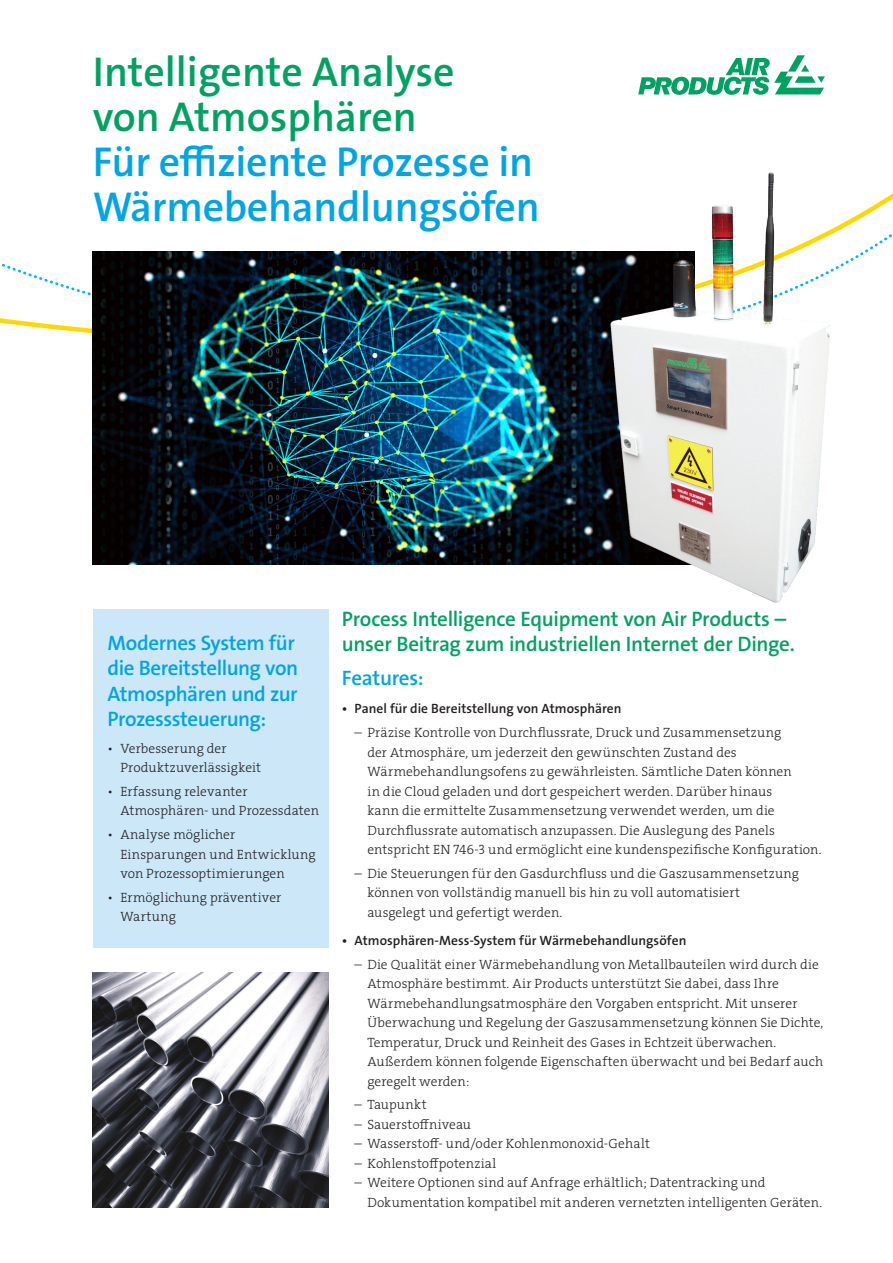
<style>
.page{position:relative;width:893px;height:1263px;background:#fff}
.page>*{position:absolute;margin:0;border:0;box-sizing:border-box;transform-origin:0 0}
.t1{font:600 42px/45px "The Sans LF";letter-spacing:-.01em;color:#00a5e3}
.t2{font:600 42px/45px "The Sans LF";color:#00a261}
.t3{font:600 21px/25.5px "The Sans LF";letter-spacing:-.01em;color:#00a261}
.t4{font:600 21px/25.5px "The Sans LF";letter-spacing:-.02em;color:#00a5e3}
.t5{font:13.5px/19.5px "The Serif LP3 Lig";letter-spacing:.01em;color:#231f20}
.t6{font:600 13.5px "The Sans LF";letter-spacing:.005em;color:#231f20}
</style>
<div class="page">
<svg style="left:638px;top:55px;width:187px;height:40px"></svg>
<svg style="left:2px;top:234px;width:890px;height:119px"></svg>
<div style="left:93px;top:609px;width:235px;height:339px;background:#cbe7f8"></div>
<img style="left:93px;top:252px;width:497px;height:312px">
<img style="left:590px;top:172px;width:253px;height:431px">
<img style="left:93px;top:972px;width:235px;height:236px">
<h1 class="t2" style="left:93px;top:50px;width:363px">Intelligente Analyse von Atmosphären</h1>
<h1 class="t1" style="left:93px;top:140px;width:448px">Für effiziente Prozesse in<br>Wärmebehandlungsöfen</h1>
<h2 class="t4" style="left:108px;top:630px;width:192px">Modernes System für die Bereitstellung von<br>Atmosphären und zur<br>Prozesssteuerung:</h2>
<p class="t5" style="left:120px;top:738px;width:142px;text-indent:-13px">• Verbesserung der<br>Produktzuverlässigkeit</p>
<p class="t5" style="left:120px;top:781px;width:200px;text-indent:-13px">• Erfassung relevanter<br>Atmosphären- und Prozessdaten</p>
<p class="t5" style="left:120px;top:825px;width:197px;text-indent:-13px">• Analyse möglicher<br>Einsparungen und Entwicklung von Prozessoptimierungen</p>
<p class="t5" style="left:120px;top:887px;width:163px;text-indent:-13px">• Ermöglichung präventiver<br>Wartung</p>
<h2 class="t3" style="left:342px;top:606px;width:455px">Process Intelligence Equipment von Air Products – unser Beitrag zum industriellen Internet der Dinge.</h2>
<h2 class="t4" style="left:342px;top:666px;width:83px">Features:</h2>
<p class="t6" style="left:342px;top:700px;width:281px">• Panel für die Bereitstellung von Atmosphären</p>
<p class="t5" style="left:367px;top:723px;width:456px;text-indent:-13px">– Präzise Kontrolle von Durchflussrate, Druck und Zusammensetzung<br>der Atmosphäre, um jederzeit den gewünschten Zustand des Wärmebehandlungsofens zu gewährleisten. Sämtliche Daten können<br>in die Cloud geladen und dort gespeichert werden. Darüber hinaus<br>kann die ermittelte Zusammensetzung verwendet werden, um die Durchflussrate automatisch anzupassen. Die Auslegung des Panels entspricht EN 746-3 und ermöglicht eine kundenspezifische Konfiguration.</p>
<p class="t5" style="left:367px;top:863px;width:433px;text-indent:-13px">– Die Steuerungen für den Gasdurchfluss und die Gaszusammensetzung können von vollständig manuell bis hin zu voll automatisiert ausgelegt und gefertigt werden.</p>
<p class="t6" style="left:342px;top:931px;width:346px">• Atmosphären-Mess-System für Wärmebehandlungsöfen</p>
<p class="t5" style="left:367px;top:954px;width:457px;text-indent:-13px">– Die Qualität einer Wärmebehandlung von Metallbauteilen wird durch die Atmosphäre bestimmt. Air Products unterstützt Sie dabei, dass Ihre Wärmebehandlungsatmosphäre den Vorgaben entspricht. Mit unserer Überwachung und Regelung der Gaszusammensetzung können Sie Dichte, Temperatur, Druck und Reinheit des Gases in Echtzeit überwachen.<br>Außerdem können folgende Eigenschaften überwacht und bei Bedarf auch geregelt werden:</p>
<p class="t5" style="left:355px;top:1095px;width:74px">– Taupunkt</p>
<p class="t5" style="left:355px;top:1114px;width:118px">– Sauerstoffniveau</p>
<p class="t5" style="left:355px;top:1134px;width:297px">– Wasserstoff- und/oder Kohlenmonoxid-Gehalt</p>
<p class="t5" style="left:355px;top:1153px;width:143px">– Kohlenstoffpotenzial</p>
<p class="t5" style="left:367px;top:1173px;width:456px;text-indent:-13px">– Weitere Optionen sind auf Anfrage erhältlich; Datentracking und<br>Dokumentation kompatibel mit anderen vernetzten intelligenten Geräten.</p>
</div>
